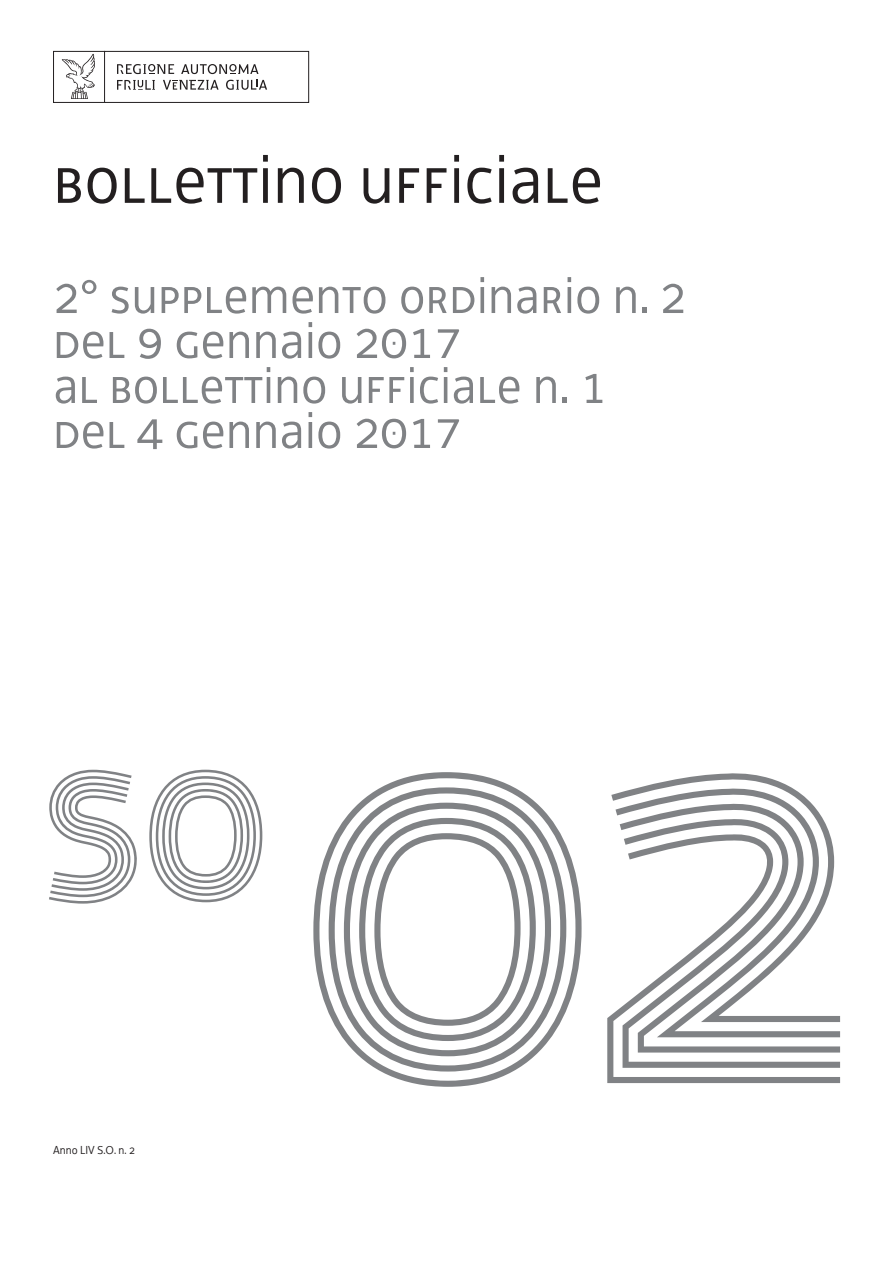
<style>
.page{position:relative;width:893px;height:1263px;background:#fff}
.page>*{position:absolute;margin:0;border:0;box-sizing:border-box;transform-origin:0 0}
.t1{font:72px "Decima UNI";color:#231f20}
.t2{font:54px/45px "Decima UNI";color:#808285}
.t3{font:12px "Decima WE";color:#231f20}
</style>
<div class="page">
<div style="left:53px;top:51px;width:52px;height:52px;border:1px solid #231f20"></div>
<div style="left:104px;top:51px;width:205px;height:52px;border:1px solid #231f20"></div>
<svg style="left:62px;top:54px;width:33px;height:45px"></svg>
<svg style="left:181px;top:64px;width:77px;height:10px"></svg>
<svg style="left:117px;top:64px;width:57px;height:10px"></svg>
<svg style="left:226px;top:80px;width:41px;height:10px"></svg>
<svg style="left:117px;top:80px;width:38px;height:10px"></svg>
<svg style="left:163px;top:80px;width:56px;height:10px"></svg>
<svg style="left:49px;top:770px;width:88px;height:134px"></svg>
<svg style="left:149px;top:769px;width:114px;height:134px"></svg>
<svg style="left:313px;top:772px;width:269px;height:315px"></svg>
<svg style="left:329px;top:787px;width:237px;height:284px"></svg>
<svg style="left:344px;top:803px;width:207px;height:253px"></svg>
<svg style="left:359px;top:818px;width:177px;height:223px"></svg>
<svg style="left:611px;top:773px;width:179px;height:28px"></svg>
<svg style="left:615px;top:787px;width:195px;height:38px"></svg>
<svg style="left:620px;top:802px;width:203px;height:28px"></svg>
<svg style="left:622px;top:818px;width:208px;height:15px"></svg>
<svg style="left:607px;top:833px;width:233px;height:250px"></svg>
<h1 class="t1" style="left:53px;top:137px;width:552px">BOLLETTINO UFFICIALE</h1>
<p class="t2" style="left:53px;top:273px;width:635px">2° sUPPLEmenTO ORDINARIO n. 2<br>DEL 9 GENNAIO 2017<br>AL BOLLETTINO UFFICIALE N. 1<br>DEL 4 GENNAIO 2017</p>
<p class="t3" style="left:53px;top:1142px;width:83px">Anno LIV S.O. n. 2</p>
</div>
